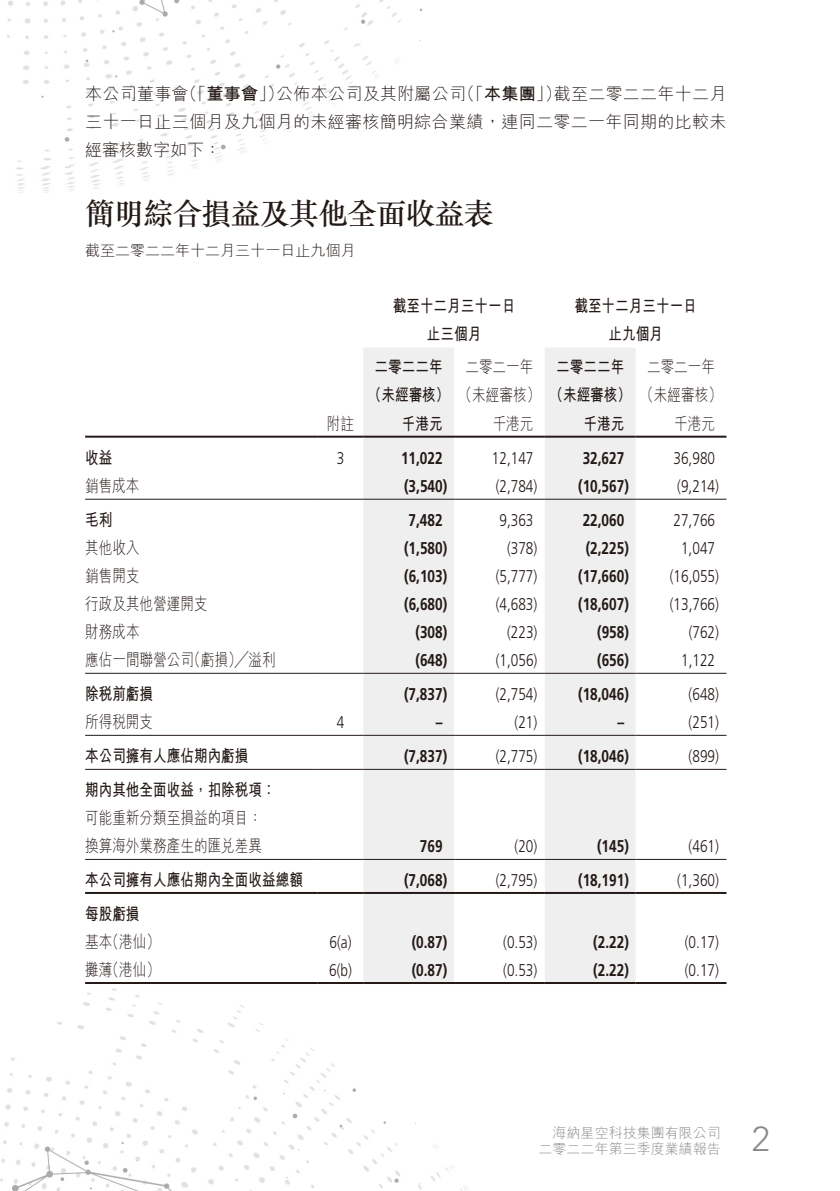
<style>
.page{position:relative;width:840px;height:1191px;background:#fff}
.page>*{position:absolute;margin:0;border:0;box-sizing:border-box;transform-origin:0 0}
.t1{font:300 34px "Vectora LT Std";color:#898989}
.t2{font:500 30px "M Sung HK";letter-spacing:-.03em;color:#231916}
.t3{font:300 17px "Frutiger LT Std";color:#231916;scale:.8 1}
.t4{font:700 17px "Frutiger LT Std";color:#231916;scale:.8 1}
.t5{font:300 17px/28px "M Hei HK";color:#231916;scale:.8 1}
.t6{font:700 17px/28px "M Hei HK";color:#231916;text-align:center;scale:.8 1}
.t7{font:300 17px/28px "M Hei HK";color:#231916;text-align:justify}
.t8{font:300 15px "M Hei HK";color:#231916}
.t9{font:300 14px/16px "M Hei HK";color:#898989;text-align:right}
.s1{font-weight:700}
</style>
<div class="page">
<img style="left:7px;top:0;width:416px;height:193px">
<img style="left:0;top:988px;width:469px;height:203px">
<svg style="left:363px;top:348px;width:272px;height:634px;fill:#efeff0"></svg>
<hr style="left:85px;top:436px;width:232px;height:2px;background:#231916">
<hr style="left:317px;top:436px;width:46px;height:2px;background:#231916">
<hr style="left:363px;top:436px;width:91px;height:2px;background:#231916">
<hr style="left:454px;top:436px;width:90px;height:2px;background:#231916">
<hr style="left:544px;top:436px;width:91px;height:2px;background:#231916">
<hr style="left:635px;top:436px;width:91px;height:2px;background:#231916">
<hr style="left:85px;top:499px;width:232px;height:1px;background:#231916">
<hr style="left:317px;top:499px;width:46px;height:1px;background:#231916">
<hr style="left:363px;top:499px;width:91px;height:1px;background:#231916">
<hr style="left:454px;top:499px;width:90px;height:1px;background:#231916">
<hr style="left:544px;top:499px;width:91px;height:1px;background:#231916">
<hr style="left:635px;top:499px;width:91px;height:1px;background:#231916">
<hr style="left:85px;top:673px;width:232px;height:1px;background:#231916">
<hr style="left:317px;top:673px;width:46px;height:1px;background:#231916">
<hr style="left:363px;top:673px;width:91px;height:1px;background:#231916">
<hr style="left:454px;top:673px;width:90px;height:1px;background:#231916">
<hr style="left:544px;top:673px;width:91px;height:1px;background:#231916">
<hr style="left:635px;top:673px;width:91px;height:1px;background:#231916">
<hr style="left:85px;top:735px;width:232px;height:1px;background:#231916">
<hr style="left:317px;top:735px;width:46px;height:1px;background:#231916">
<hr style="left:363px;top:735px;width:91px;height:1px;background:#231916">
<hr style="left:454px;top:735px;width:90px;height:1px;background:#231916">
<hr style="left:544px;top:735px;width:91px;height:1px;background:#231916">
<hr style="left:635px;top:735px;width:91px;height:1px;background:#231916">
<hr style="left:85px;top:769px;width:232px;height:1px;background:#231916">
<hr style="left:317px;top:769px;width:46px;height:1px;background:#231916">
<hr style="left:363px;top:769px;width:91px;height:1px;background:#231916">
<hr style="left:454px;top:769px;width:90px;height:1px;background:#231916">
<hr style="left:544px;top:769px;width:91px;height:1px;background:#231916">
<hr style="left:635px;top:769px;width:91px;height:1px;background:#231916">
<hr style="left:85px;top:859px;width:232px;height:1px;background:#231916">
<hr style="left:317px;top:859px;width:46px;height:1px;background:#231916">
<hr style="left:363px;top:859px;width:91px;height:1px;background:#231916">
<hr style="left:454px;top:859px;width:90px;height:1px;background:#231916">
<hr style="left:544px;top:859px;width:91px;height:1px;background:#231916">
<hr style="left:635px;top:859px;width:91px;height:1px;background:#231916">
<hr style="left:85px;top:892px;width:232px;height:2px;background:#231916">
<hr style="left:317px;top:892px;width:46px;height:2px;background:#231916">
<hr style="left:363px;top:892px;width:91px;height:2px;background:#231916">
<hr style="left:454px;top:892px;width:90px;height:2px;background:#231916">
<hr style="left:544px;top:892px;width:91px;height:2px;background:#231916">
<hr style="left:635px;top:892px;width:91px;height:2px;background:#231916">
<hr style="left:85px;top:982px;width:232px;height:2px;background:#231916">
<hr style="left:317px;top:982px;width:46px;height:2px;background:#231916">
<hr style="left:363px;top:982px;width:91px;height:2px;background:#231916">
<hr style="left:454px;top:982px;width:90px;height:2px;background:#231916">
<hr style="left:544px;top:982px;width:91px;height:2px;background:#231916">
<hr style="left:635px;top:982px;width:91px;height:2px;background:#231916">
<p class="t7" style="left:85px;top:80px;width:642px">本公司董事會（「<span class="s1">董事會</span>」）公佈本公司及其附屬公司（「<span class="s1">本集團</span>」）截至二零二二年十二月三十一日止三個月及九個月的未經審核簡明綜合業績，連同二零二一年同期的比較未經審核數字如下：</p>
<h2 class="t2" style="left:85px;top:193px;width:410px">簡明綜合損益及其他全面收益表</h2>
<p class="t8" style="left:85px;top:243px;width:271px">截至二零二二年十二月三十一日止九個月</p>
<p class="t6" style="left:392px;top:290px;width:154px">截至十二月三十一日止三個月</p>
<p class="t6" style="left:574px;top:290px;width:155px">截至十二月三十一日止九個月</p>
<p class="t6" style="left:374px;top:352px;width:86px">二零二二年</p>
<p class="t5" style="left:465px;top:353px;width:86px">二零二一年</p>
<p class="t6" style="left:556px;top:352px;width:86px">二零二二年</p>
<p class="t5" style="left:367px;top:353px;width:444px;text-indent:279px">二零二一年<span class="s1">（未經審核）</span> （未經審核） <span class="s1">（未經審核）</span> （未經審核）</p>
<p class="t5" style="left:327px;top:409px;width:36px">附註</p>
<p class="t6" style="left:401px;top:408px;width:53px">千港元</p>
<p class="t5" style="left:492px;top:409px;width:53px">千港元</p>
<p class="t6" style="left:583px;top:408px;width:52px">千港元</p>
<p class="t5" style="left:674px;top:409px;width:52px">千港元</p>
<p class="t6" style="left:85px;top:442px;width:36px">收益</p>
<p class="t3" style="left:336px;top:448px;width:11px">3</p>
<p class="t4" style="left:401px;top:447px;width:53px">11,022</p>
<p class="t3" style="left:491px;top:448px;width:53px">12,147</p>
<p class="t4" style="left:582px;top:447px;width:53px">32,627</p>
<p class="t3" style="left:673px;top:448px;width:53px">36,980</p>
<p class="t5" style="left:85px;top:471px;width:70px">銷售成本</p>
<p class="t4" style="left:404px;top:475px;width:55px">(3,540)</p>
<p class="t3" style="left:495px;top:476px;width:53px">(2,784)</p>
<p class="t4" style="left:578px;top:475px;width:65px">(10,567)</p>
<p class="t3" style="left:677px;top:476px;width:53px">(9,214)</p>
<p class="t6" style="left:85px;top:504px;width:36px">毛利</p>
<p class="t4" style="left:408px;top:509px;width:44px">7,482</p>
<p class="t3" style="left:499px;top:510px;width:44px">9,363</p>
<p class="t4" style="left:582px;top:509px;width:53px">22,060</p>
<p class="t3" style="left:673px;top:510px;width:53px">27,766</p>
<p class="t5" style="left:85px;top:533px;width:70px">其他收入</p>
<p class="t4" style="left:404px;top:537px;width:55px">(1,580)</p>
<p class="t3" style="left:506px;top:538px;width:39px">(378)</p>
<p class="t4" style="left:585px;top:537px;width:55px">(2,225)</p>
<p class="t3" style="left:680px;top:538px;width:44px">1,047</p>
<p class="t5" style="left:85px;top:561px;width:70px">銷售開支</p>
<p class="t4" style="left:404px;top:565px;width:55px">(6,103)</p>
<p class="t3" style="left:495px;top:566px;width:53px">(5,777)</p>
<p class="t4" style="left:578px;top:565px;width:65px">(17,660)</p>
<p class="t3" style="left:669px;top:566px;width:63px">(16,055)</p>
<p class="t5" style="left:85px;top:589px;width:155px">行政及其他營運開支</p>
<p class="t4" style="left:404px;top:593px;width:55px">(6,680)</p>
<p class="t3" style="left:495px;top:594px;width:53px">(4,683)</p>
<p class="t4" style="left:578px;top:593px;width:65px">(18,607)</p>
<p class="t3" style="left:669px;top:594px;width:63px">(13,766)</p>
<p class="t5" style="left:85px;top:617px;width:69px">財務成本</p>
<p class="t4" style="left:415px;top:621px;width:41px">(308)</p>
<p class="t3" style="left:507px;top:622px;width:39px">(223)</p>
<p class="t4" style="left:596px;top:621px;width:41px">(958)</p>
<p class="t3" style="left:688px;top:622px;width:39px">(762)</p>
<p class="t5" style="left:85px;top:645px;width:239px">應佔一間聯營公司（虧損）╱溢利</p>
<p class="t4" style="left:415px;top:649px;width:41px">(648)</p>
<p class="t3" style="left:495px;top:650px;width:53px">(1,056)</p>
<p class="t4" style="left:596px;top:649px;width:41px">(656)</p>
<p class="t3" style="left:680px;top:650px;width:44px">1,122</p>
<p class="t6" style="left:85px;top:678px;width:86px">除稅前虧損</p>
<p class="t4" style="left:404px;top:683px;width:55px">(7,837)</p>
<p class="t3" style="left:495px;top:684px;width:53px">(2,754)</p>
<p class="t4" style="left:578px;top:683px;width:65px">(18,046)</p>
<p class="t3" style="left:688px;top:684px;width:39px">(648)</p>
<p class="t5" style="left:85px;top:707px;width:86px">所得稅開支</p>
<p class="t3" style="left:336px;top:712px;width:11px">4</p>
<p class="t4" style="left:435px;top:711px;width:10px">–</p>
<p class="t3" style="left:514px;top:712px;width:30px">(21)</p>
<p class="t4" style="left:617px;top:711px;width:10px">–</p>
<p class="t3" style="left:688px;top:712px;width:39px">(251)</p>
<p class="t6" style="left:85px;top:740px;width:206px">本公司擁有人應佔期內虧損</p>
<p class="t4" style="left:404px;top:746px;width:55px">(7,837)</p>
<p class="t3" style="left:495px;top:746px;width:53px">(2,775)</p>
<p class="t4" style="left:578px;top:746px;width:65px">(18,046)</p>
<p class="t3" style="left:688px;top:746px;width:39px">(899)</p>
<p class="t6" style="left:85px;top:774px;width:239px">期內其他全面收益，扣除稅項：</p>
<p class="t5" style="left:85px;top:803px;width:223px">可能重新分類至損益的項目：換算海外業務產生的匯兌差異</p>
<p class="t4" style="left:420px;top:836px;width:30px">769</p>
<p class="t3" style="left:514px;top:836px;width:30px">(20)</p>
<p class="t4" style="left:596px;top:836px;width:41px">(145)</p>
<p class="t3" style="left:688px;top:836px;width:39px">(461)</p>
<p class="t6" style="left:85px;top:864px;width:273px">本公司擁有人應佔期內全面收益總額</p>
<p class="t4" style="left:404px;top:870px;width:55px">(7,068)</p>
<p class="t3" style="left:495px;top:870px;width:53px">(2,795)</p>
<p class="t4" style="left:578px;top:870px;width:65px">(18,191)</p>
<p class="t3" style="left:677px;top:870px;width:53px">(1,360)</p>
<p class="t6" style="left:85px;top:898px;width:69px">每股虧損</p>
<p class="t5" style="left:85px;top:927px;width:95px">基本（港仙）</p>
<p class="t3" style="left:329px;top:932px;width:29px">6(a)</p>
<p class="t4" style="left:411px;top:932px;width:46px">(0.87)</p>
<p class="t3" style="left:503px;top:932px;width:44px">(0.53)</p>
<p class="t4" style="left:593px;top:932px;width:46px">(2.22)</p>
<p class="t3" style="left:684px;top:932px;width:44px">(0.17)</p>
<p class="t5" style="left:85px;top:955px;width:95px">攤薄（港仙）</p>
<p class="t3" style="left:329px;top:960px;width:30px">6(b)</p>
<p class="t4" style="left:411px;top:960px;width:46px">(0.87)</p>
<p class="t3" style="left:503px;top:960px;width:44px">(0.53)</p>
<p class="t4" style="left:593px;top:960px;width:46px">(2.22)</p>
<p class="t3" style="left:684px;top:960px;width:44px">(0.17)</p>
<p class="t9" style="left:538px;top:1125px;width:183px">海納星空科技集團有限公司二零二二年第三季度業績報告</p>
<h1 class="t1" style="left:751px;top:1119px;width:19px">2</h1>
</div>
